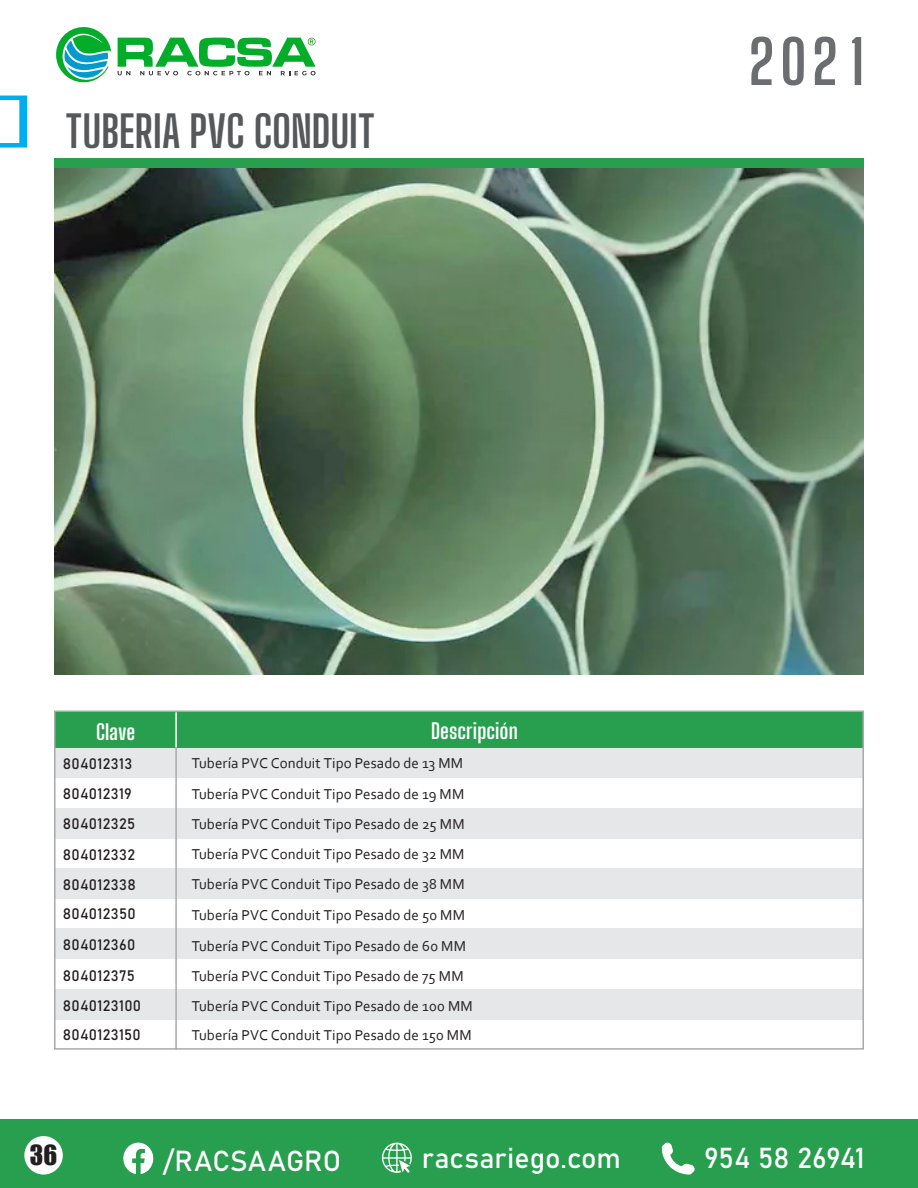
<style>
.page{position:relative;width:918px;height:1188px;background:#fff}
.page>*{position:absolute;margin:0;border:0;box-sizing:border-box;transform-origin:0 0}
.t1{font:700 60px "Big Shoulders Display";color:#6c6d70}
.TITULOS{font:700 43.5px "Big Shoulders Display";color:#57585a}
.t2{font:28.5px "Bahnschrift";color:#fff}
.t3{font:25.5px "Impact";color:#231f20}
.DESCRIPCIONES{font:700 21px "Big Shoulders Display";color:#fff}
.TEXTO_TABLA{font:15px "Corbel";letter-spacing:.005em;color:#231f20}
.claves{font:15px "Bahnschrift";letter-spacing:.015em;color:#231f20}
</style>
<div class="page">
<svg style="left:56px;top:27px;width:55px;height:56px"></svg>
<svg style="left:118px;top:38px;width:198px;height:37px"></svg>
<div style="left:54px;top:158px;width:810px;height:12px;background:#279f4f"></div>
<div style="left:0;top:1119px;width:918px;height:69px;background:#279f4f"></div>
<svg style="left:123px;top:1142px;width:31px;height:32px"></svg>
<svg style="left:382px;top:1142px;width:30px;height:31px"></svg>
<svg style="left:662px;top:1142px;width:33px;height:33px"></svg>
<div style="left:24px;top:1136px;width:39px;height:39px;background:#fff;border-radius:50%"></div>
<div style="left:55px;top:748px;width:808px;height:30px;background:#e6e7e9"></div>
<div style="left:55px;top:808px;width:808px;height:30px;background:#e6e7e9"></div>
<div style="left:55px;top:868px;width:808px;height:31px;background:#e6e7e9"></div>
<div style="left:55px;top:929px;width:808px;height:30px;background:#e6e7e9"></div>
<div style="left:55px;top:989px;width:808px;height:30px;background:#e6e7e9"></div>
<div style="left:55px;top:711px;width:808px;height:37px;background:#279f4f"></div>
<hr style="left:175px;top:712px;width:2px;height:36px;background:#fff">
<hr style="left:175px;top:748px;width:2px;height:302px;background:#a8a9ad">
<div style="left:54px;top:711px;width:810px;height:339px;border:2px solid #a8a9ad"></div>
<img style="left:54px;top:169px;width:809px;height:505px">
<svg style="left:0;top:96px;width:27px;height:52px"></svg>
<p class="TITULOS" style="left:66px;top:101px;width:311px">TUBERIA PVC CONDUIT</p>
<p class="DESCRIPCIONES" style="left:96px;top:718px;width:41px">Clave</p>
<p class="DESCRIPCIONES" style="left:431px;top:717px;width:88px">Descripción</p>
<p class="claves" style="left:63px;top:752px;width:71px">804012313</p>
<p class="claves" style="left:63px;top:783px;width:71px">804012319</p>
<p class="claves" style="left:63px;top:812px;width:74px">804012325</p>
<p class="claves" style="left:63px;top:843px;width:74px">804012332</p>
<p class="claves" style="left:63px;top:873px;width:74px">804012338</p>
<p class="claves" style="left:63px;top:903px;width:74px">804012350</p>
<p class="claves" style="left:63px;top:933px;width:74px">804012360</p>
<p class="claves" style="left:63px;top:964px;width:74px">804012375</p>
<p class="claves" style="left:63px;top:994px;width:80px">8040123100</p>
<p class="claves" style="left:63px;top:1023px;width:79px">8040123150</p>
<p class="TEXTO_TABLA" style="left:192px;top:754px;width:273px">Tubería PVC Conduit Tipo Pesado de 13 MM</p>
<p class="TEXTO_TABLA" style="left:192px;top:784px;width:274px">Tubería PVC Conduit Tipo Pesado de 19 MM</p>
<p class="TEXTO_TABLA" style="left:192px;top:814px;width:275px">Tubería PVC Conduit Tipo Pesado de 25 MM</p>
<p class="TEXTO_TABLA" style="left:192px;top:845px;width:274px">Tubería PVC Conduit Tipo Pesado de 32 MM</p>
<p class="TEXTO_TABLA" style="left:192px;top:875px;width:275px">Tubería PVC Conduit Tipo Pesado de 38 MM</p>
<p class="TEXTO_TABLA" style="left:192px;top:906px;width:275px">Tubería PVC Conduit Tipo Pesado de 50 MM</p>
<p class="TEXTO_TABLA" style="left:192px;top:936px;width:276px">Tubería PVC Conduit Tipo Pesado de 60 MM</p>
<p class="TEXTO_TABLA" style="left:192px;top:966px;width:273px">Tubería PVC Conduit Tipo Pesado de 75 MM</p>
<p class="TEXTO_TABLA" style="left:192px;top:997px;width:283px">Tubería PVC Conduit Tipo Pesado de 100 MM</p>
<p class="TEXTO_TABLA" style="left:192px;top:1025px;width:282px">Tubería PVC Conduit Tipo Pesado de 150 MM</p>
<h1 class="t1" style="left:749px;top:21px;width:117px">2021</h1>
<h3 class="t3" style="left:30px;top:1135px;width:29px">36</h3>
<h3 class="t2" style="left:163px;top:1140px;width:180px">/RACSAAGRO</h3>
<h3 class="t2" style="left:422px;top:1136px;width:201px">racsariego.com</h3>
<h3 class="t2" style="left:704px;top:1136px;width:162px">954 58 26941</h3>
</div>
